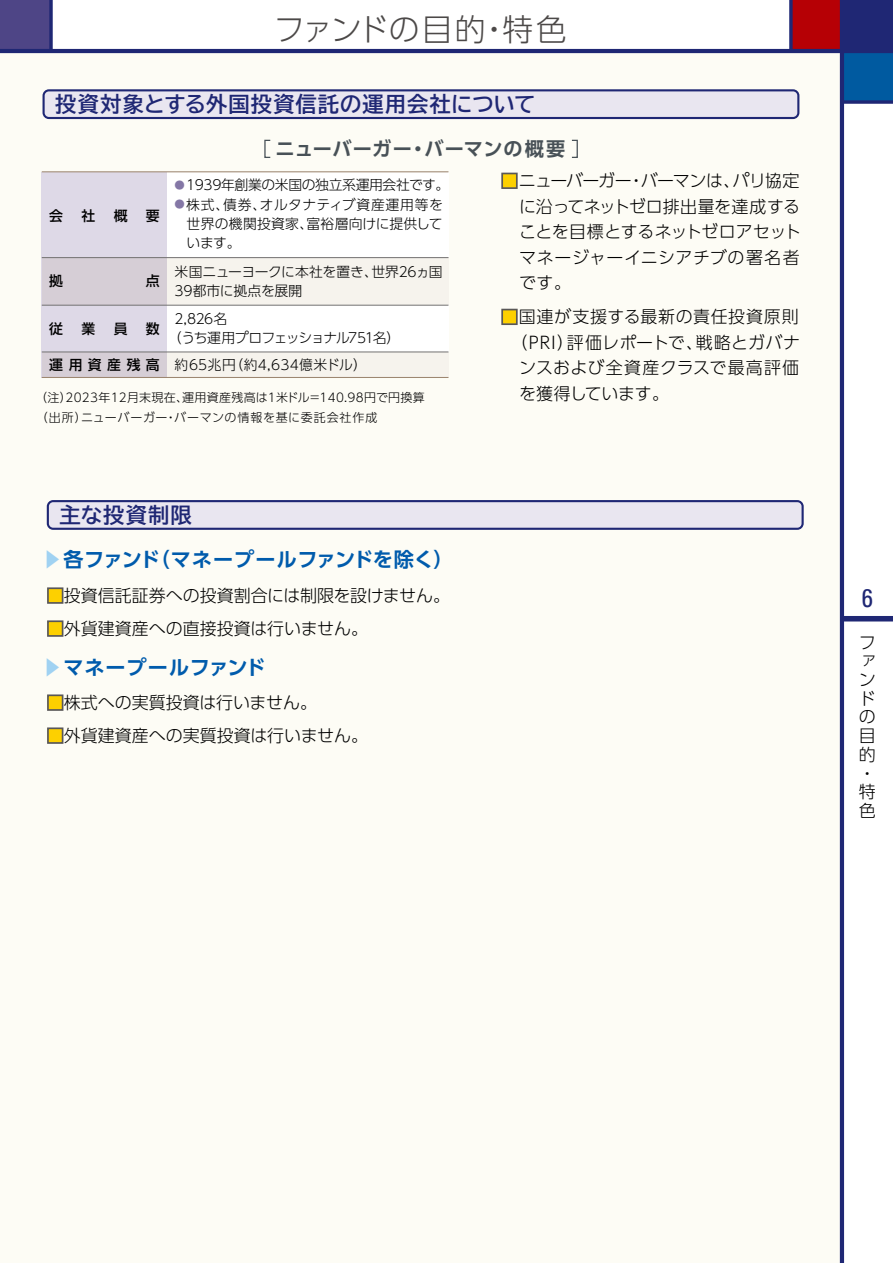
<style>
.page{position:relative;width:893px;height:1263px;background:#fff}
.page>*{position:absolute;margin:0;border:0;box-sizing:border-box;transform-origin:0 0}
.t1{font:300 30.9px "UD Shin Go Pro";letter-spacing:.005em;color:#4c4948}
.t2{font:condensed 25.5px "Univers";color:#1f2774}
.t3{font:700 21.3px "TBUD Go Std";letter-spacing:.05em;color:#1f2774}
.t4{font:700 20.1px "UD Shin Go Pro De";letter-spacing:.01em;color:#005bac}
.t5{font:700 20.1px "UD Shin Go Pro De";letter-spacing:.03em;color:#005bac}
.t6{font:700 19.2px "UD Shin Go Pro De";letter-spacing:.04em;color:#485157}
.t7{font:300 16.95px/18.8px "UD Shin Go Pro";color:#000;text-align:justify}
.t8{font:300 16.95px "UD Shin Go Pro";letter-spacing:.035em;color:#000}
.t9{font:300 16.95px "UD Shin Go Pro";letter-spacing:.03em;color:#000}
.t10{font:300 16.95px "UD Shin Go Pro";letter-spacing:-.02em;color:#000}
.t11{font:300 13.8px/19.2px "UD Shin Go Pro";letter-spacing:-.025em;color:#000;text-align:justify}
.t12{font:300 13.8px/19.2px "UD Shin Go Pro";letter-spacing:-.08em;color:#000}
.t13{font:300 13.8px "UD Shin Go Pro";letter-spacing:.02em;color:#000}
.t14{font:500 13.8px "UD Shin Go Pro";letter-spacing:.405em;color:#000}
.t15{font:300 12px "UD Shin Go Pro";letter-spacing:.025em;color:#000}
.t16{font:300 12px "UD Shin Go Pro";letter-spacing:.065em;color:#000}
.s1{font-size:10.35px;color:#8477a6}
.s2{color:#a0d2f2}
.s3{color:#fdd000}
</style>
<div class="page">
<div style="left:0;top:49px;width:841px;height:1214px;background:#fdfcf5"></div>
<div style="left:791px;top:0;width:51px;height:51px;background:#b60005"></div>
<div style="left:842px;top:0;width:51px;height:51px;background:#1f2774"></div>
<div style="left:0;top:0;width:51px;height:51px;background:#4e4586"></div>
<div style="left:842px;top:51px;width:51px;height:51px;background:#005aa0"></div>
<svg style="left:49px;top:0;width:4px;height:49px"></svg>
<div style="left:842px;top:616px;width:51px;height:5px;background:#1f2774"></div>
<hr style="left:840px;top:0;width:4px;height:1263px;background:#1f2774">
<hr style="left:0;top:49px;width:893px;height:4px;background:#1f2774">
<svg style="left:844px;top:100px;width:49px;height:4px"></svg>
<svg style="left:789px;top:0;width:4px;height:49px"></svg>
<svg style="left:47px;top:500px;width:757px;height:30px"></svg>
<div style="left:47px;top:587px;width:16px;height:17px;border:2px solid #595757"></div>
<div style="left:47px;top:620px;width:16px;height:17px;border:2px solid #595757"></div>
<div style="left:47px;top:694px;width:16px;height:17px;border:2px solid #595757"></div>
<div style="left:47px;top:727px;width:16px;height:17px;border:2px solid #595757"></div>
<svg style="left:43px;top:89px;width:756px;height:30px"></svg>
<div style="left:264px;top:140px;width:7px;height:18px;border:1px solid #485157"></div>
<div style="left:571px;top:140px;width:7px;height:18px;border:1px solid #485157"></div>
<div style="left:42px;top:172px;width:406px;height:205px;background:#fff"></div>
<div style="left:42px;top:172px;width:125px;height:205px;background:#ded9e7"></div>
<svg style="left:42px;top:258px;width:406px;height:47px;fill:#f6f3ed"></svg>
<svg style="left:42px;top:353px;width:406px;height:24px;fill:#f6f3ed"></svg>
<div style="left:501px;top:173px;width:17px;height:16px;border:2px solid #595757"></div>
<div style="left:501px;top:309px;width:17px;height:16px;border:2px solid #595757"></div>
<hr style="left:42px;top:257px;width:406px;height:1px;background:#727171">
<hr style="left:42px;top:305px;width:406px;height:1px;background:#727171">
<hr style="left:42px;top:352px;width:406px;height:1px;background:#727171">
<hr style="left:42px;top:377px;width:406px;height:1px;background:#9d8771">
<hr style="left:42px;top:171px;width:406px;height:1px;background:#9d8771">
<h1 class="t1" style="left:274px;top:4px;width:295px">ファンドの目的・特色</h1>
<p class="t3" style="left:55px;top:87px;width:482px">投資対象とする外国投資信託の運用会社について</p>
<p class="t6" style="left:276px;top:133px;width:291px">ニューバーガー・バーマンの概要</p>
<p class="t14" style="left:49px;top:204px;width:15px">会</p>
<p class="t14" style="left:81px;top:204px;width:15px">社</p>
<p class="t14" style="left:114px;top:204px;width:15px">概</p>
<p class="t14" style="left:146px;top:204px;width:15px">要</p>
<p class="t14" style="left:49px;top:270px;width:15px">拠</p>
<p class="t14" style="left:146px;top:270px;width:15px">点</p>
<p class="t11" style="left:175px;top:175px;width:276px"><span class="s1">●</span>1939年創業の米国の独立系運用会社です。</p>
<p class="t11" style="left:187px;top:194px;width:258px;text-indent:-12px"><span class="s1">●</span>株式、債券、オルタナティブ資産運用等を世界の機関投資家、富裕層向けに提供しています。</p>
<p class="t11" style="left:175px;top:262px;width:270px">米国ニューヨークに本社を置き、世界26ヵ国<br>39都市に拠点を展開</p>
<p class="t14" style="left:49px;top:317px;width:15px">従</p>
<p class="t14" style="left:81px;top:317px;width:15px">業</p>
<p class="t14" style="left:114px;top:317px;width:15px">員</p>
<p class="t14" style="left:146px;top:317px;width:15px">数</p>
<p class="t12" style="left:168px;top:308px;width:234px;text-indent:7px">2,826名<br>（うち運用プロフェッショナル751名）</p>
<p class="t13" style="left:175px;top:354px;width:194px">約65兆円（約4,634億米ドル）</p>
<p class="t14" style="left:49px;top:354px;width:112px">運用資産残高</p>
<p class="t15" style="left:35px;top:388px;width:391px">（注）2023年12月末現在、運用資産残高は1米ドル＝140.98円で円換算</p>
<p class="t16" style="left:36px;top:407px;width:343px">（出所）ニューバーガー・バーマンの情報を基に委託会社作成</p>
<p class="t3" style="left:60px;top:498px;width:134px">主な投資制限</p>
<p class="t4" style="left:42px;top:543px;width:413px"><span class="s2">▶</span>各ファンド（マネープールファンドを除く）</p>
<p class="t7" style="left:47px;top:586px;width:405px"><span class="s3">■</span>投資信託証券への投資割合には制限を設けません。</p>
<p class="t7" style="left:47px;top:619px;width:323px"><span class="s3">■</span>外貨建資産への直接投資は行いません。</p>
<p class="t5" style="left:42px;top:650px;width:225px"><span class="s2">▶</span>マネープールファンド</p>
<p class="t7" style="left:47px;top:693px;width:272px"><span class="s3">■</span>株式への実質投資は行いません。</p>
<p class="t7" style="left:47px;top:726px;width:323px"><span class="s3">■</span>外貨建資産への実質投資は行いません。</p>
<p class="t7" style="left:519px;top:167px;width:284px;line-height:25.5px;text-indent:-18px"><span class="s3">■</span>ニューバーガー・バーマンは、パリ協定に沿ってネットゼロ排出量を達成することを目標とするネットゼロアセットマネージャーイニシアチブの署名者です。</p>
<p class="t8" style="left:501px;top:303px;width:299px"><span class="s3">■</span>国連が支援する最新の責任投資原則</p>
<p class="t7" style="left:511px;top:332px;width:291px">（PRI）評価レポートで、戦略とガバナ</p>
<p class="t9" style="left:519px;top:354px;width:282px">ンスおよび全資産クラスで最高評価</p>
<p class="t10" style="left:519px;top:380px;width:152px">を獲得しています。</p>
<h2 class="t2" style="left:862px;top:582px;width:13px">6</h2>
<p class="t7" style="left:859px;top:632px;width:18px;text-align:left">ファンドの目的・特色</p>
</div>
